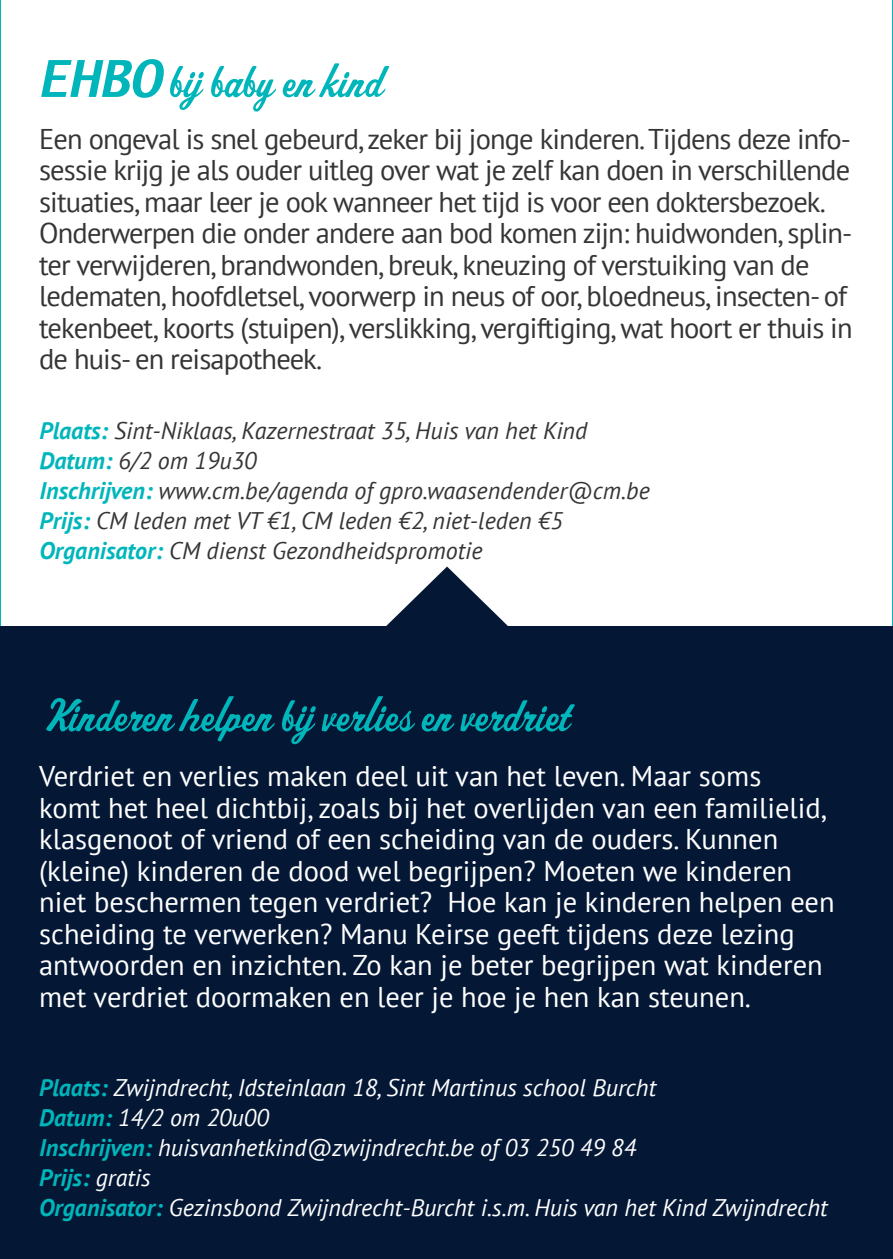
<style>
.page{position:relative;width:893px;height:1259px;background:#fff}
.page>*{position:absolute;margin:0;border:0;box-sizing:border-box;transform-origin:0 0}
.t1{font:51px "Aktuelle";color:#00b6bb}
.t2{font:28.5px/31.5px "PT Sans";letter-spacing:-.03em;color:#363536}
.t3{font:28.5px/31.5px "PT Sans";color:#fff}
.t4{font:italic 24px/30px "PT Sans";color:#fff}
.t5{font:italic 24px/30px "PT Sans";color:#363536}
.s1{font-family:"Lucida Sans Typewriter";font-weight:700;font-style:italic}
.s2{font-weight:700;color:#00b6bb}
</style>
<div class="page">
<hr style="left:0;top:0;width:1px;height:626px;background:#00b6bb">
<hr style="left:892px;top:0;width:1px;height:625px;background:#00b6bb">
<div style="left:0;top:626px;width:893px;height:633px;background:#041836"></div>
<svg style="left:386px;top:566px;width:122px;height:60px"></svg>
<h1 class="t1" style="left:37px;top:52px;width:347px"><span class="s1">EHBO</span> bij baby en kind</h1>
<p class="t2" style="left:39px;top:122px;width:815px">Een ongeval is snel gebeurd, zeker bij jonge kinderen. Tijdens deze info&shy;sessie krijg je als ouder uitleg over wat je zelf kan doen in verschillende situaties, maar leer je ook wanneer het tijd is voor een doktersbezoek.<br>Onderwerpen die onder andere aan bod komen zijn: huidwonden, splin&shy;ter verwijderen, brandwonden, breuk, kneuzing of verstuiking van de ledematen, hoofdletsel, voorwerp in neus of oor, bloedneus, insecten- of tekenbeet, koorts (stuipen), verslikking, vergiftiging, wat hoort er thuis in de huis- en reisapotheek.</p>
<p class="t5" style="left:40px;top:415px;width:612px"><span class="s2">Plaats:</span> Sint-Niklaas, Kazernestraat 35, Huis van het Kind <span class="s2">Datum:</span> 6/2 om 19u30<br><span class="s2">Inschrijven:</span> www.cm.be/agenda of gpro.waasendender@cm.be <span class="s2">Prijs:</span> CM leden met VT €1, CM leden €2, niet-leden €5<br><span class="s2">Organisator:</span> CM dienst Gezondheidspromotie</p>
<h1 class="t1" style="left:40px;top:686px;width:531px">Kinderen helpen bij verlies en verdriet</h1>
<p class="t3" style="left:39px;top:760px;width:797px">Verdriet en verlies maken deel uit van het leven. Maar soms<br>komt het heel dichtbij, zoals bij het overlijden van een familielid, klasgenoot of vriend of een scheiding van de ouders. Kunnen (kleine) kinderen de dood wel begrijpen? Moeten we kinderen niet beschermen tegen verdriet? Hoe kan je kinderen helpen een scheiding te verwerken? Manu Keirse geeft tijdens deze lezing antwoorden en inzichten. Zo kan je beter begrijpen wat kinderen met verdriet doormaken en leer je hoe je hen kan steunen.</p>
<p class="t4" style="left:39px;top:1072px;width:790px"><span class="s2">Plaats:</span> Zwijndrecht, Idsteinlaan 18, Sint Martinus school Burcht<br><span class="s2">Datum:</span> 14/2 om 20u00<br><span class="s2">Inschrijven:</span> huisvanhetkind@zwijndrecht.be of 03 250 49 84<br><span class="s2">Prijs:</span> gratis<br><span class="s2">Organisator:</span> Gezinsbond Zwijndrecht-Burcht i.s.m. Huis van het Kind Zwijndrecht</p>
</div>
